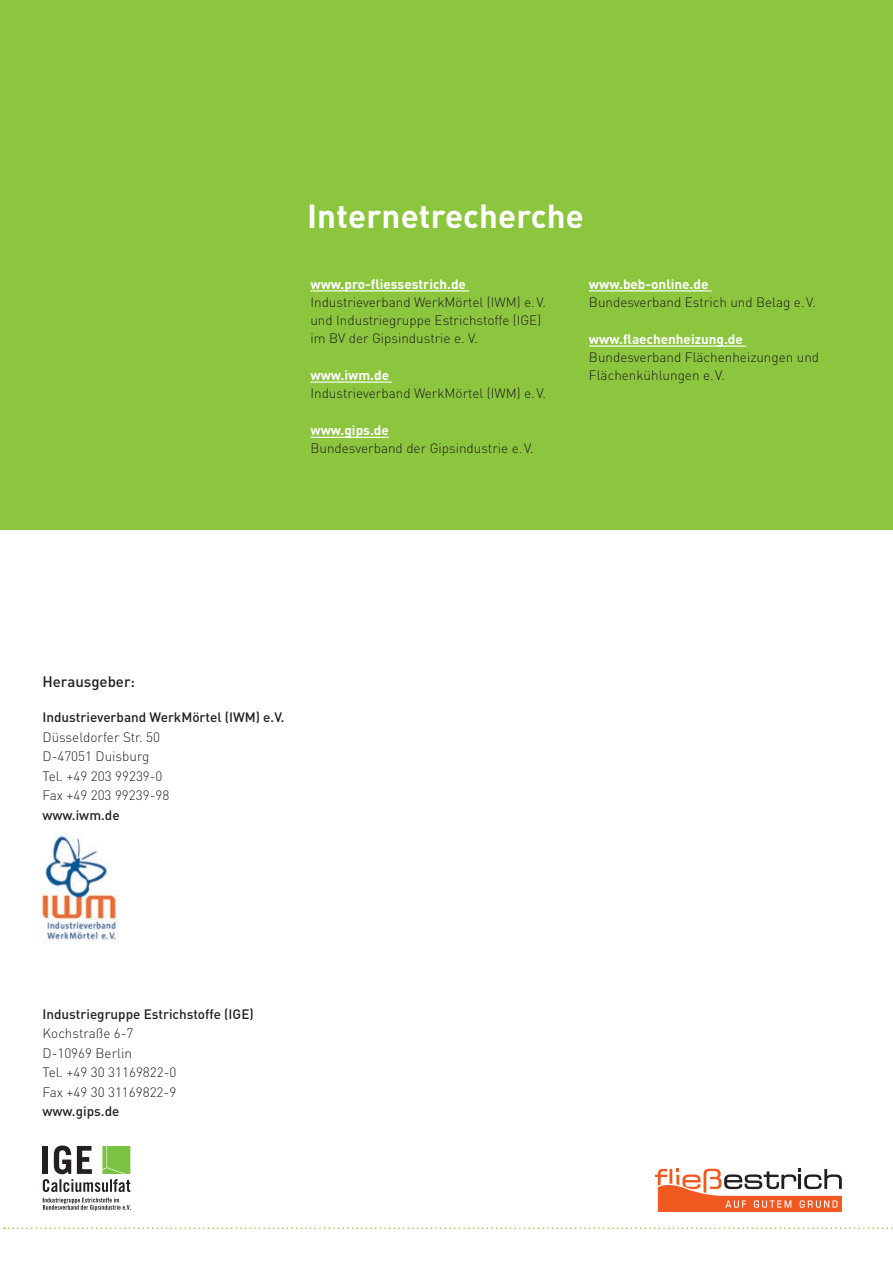
<style>
.page{position:relative;width:893px;height:1263px;background:#fff}
.page>*{position:absolute;margin:0;border:0;box-sizing:border-box;transform-origin:0 0}
.t1{font:700 33px "DIN";letter-spacing:.005em;color:#fff}
.t2{font:500 15px "DIN";color:#231f20}
.t3{font:300 13.5px/19.5px "DIN";color:#231f20}
.t4{font:500 13.5px "DIN";color:#231f20}
.t5{font:700 13.5px "DIN";color:#fff}
</style>
<div class="page">
<svg style="left:4px;top:1227px;width:889px;height:2px"></svg>
<svg style="left:655px;top:1169px;width:187px;height:43px"></svg>
<img style="left:41px;top:835px;width:78px;height:105px">
<svg style="left:43px;top:1198px;width:88px;height:13px"></svg>
<svg style="left:43px;top:1145px;width:87px;height:47px"></svg>
<div style="left:0;top:0;width:893px;height:529px;background:#8bc63e"></div>
<hr style="left:310px;top:290px;width:159px;height:1px;background:#fff">
<hr style="left:310px;top:381px;width:82px;height:2px;background:#fff">
<hr style="left:310px;top:437px;width:79px;height:1px;background:#fff">
<hr style="left:589px;top:290px;width:119px;height:1px;background:#fff">
<hr style="left:589px;top:345px;width:154px;height:2px;background:#fff">
<h1 class="t1" style="left:307px;top:194px;width:278px">Internetrecherche</h1>
<p class="t5" style="left:310px;top:275px;width:157px">www.pro-fliessestrich.de</p>
<p class="t3" style="left:310px;top:293px;width:237px;line-height:18px">Industrieverband WerkMörtel (IWM) e.V. und Industriegruppe Estrichstoffe (IGE) im BV der Gipsindustrie e. V.</p>
<p class="t5" style="left:310px;top:367px;width:80px">www.iwm.de</p>
<p class="t3" style="left:310px;top:383px;width:237px">Industrieverband WerkMörtel (IWM) e.V.</p>
<p class="t5" style="left:310px;top:422px;width:80px">www.gips.de</p>
<p class="t3" style="left:310px;top:439px;width:225px">Bundesverband der Gipsindustrie e.V.</p>
<p class="t5" style="left:589px;top:275px;width:121px">www.beb-online.de</p>
<p class="t3" style="left:589px;top:292px;width:229px">Bundesverband Estrich und Belag e.V.</p>
<p class="t5" style="left:589px;top:331px;width:155px">www.flaechenheizung.de</p>
<p class="t3" style="left:589px;top:348px;width:232px;line-height:18px">Bundesverband Flächenheizungen und<br>Flächenkühlungen e.V.</p>
<p class="t2" style="left:43px;top:672px;width:94px">Herausgeber:</p>
<p class="t4" style="left:43px;top:708px;width:244px">Industrieverband WerkMörtel (IWM) e.V.</p>
<p class="t3" style="left:43px;top:727px;width:128px">Düsseldorfer Str. 50<br>D-47051 Duisburg<br>Tel. +49 203 99239-0<br>Fax +49 203 99239-98</p>
<p class="t4" style="left:43px;top:806px;width:79px">www.iwm.de</p>
<p class="t4" style="left:43px;top:1005px;width:213px">Industriegruppe Estrichstoffe (IGE)</p>
<p class="t3" style="left:43px;top:1024px;width:135px">Kochstraße 6-7<br>D-10969 Berlin<br>Tel. +49 30 31169822-0<br>Fax +49 30 31169822-9</p>
<p class="t4" style="left:43px;top:1103px;width:78px">www.gips.de</p>
</div>
